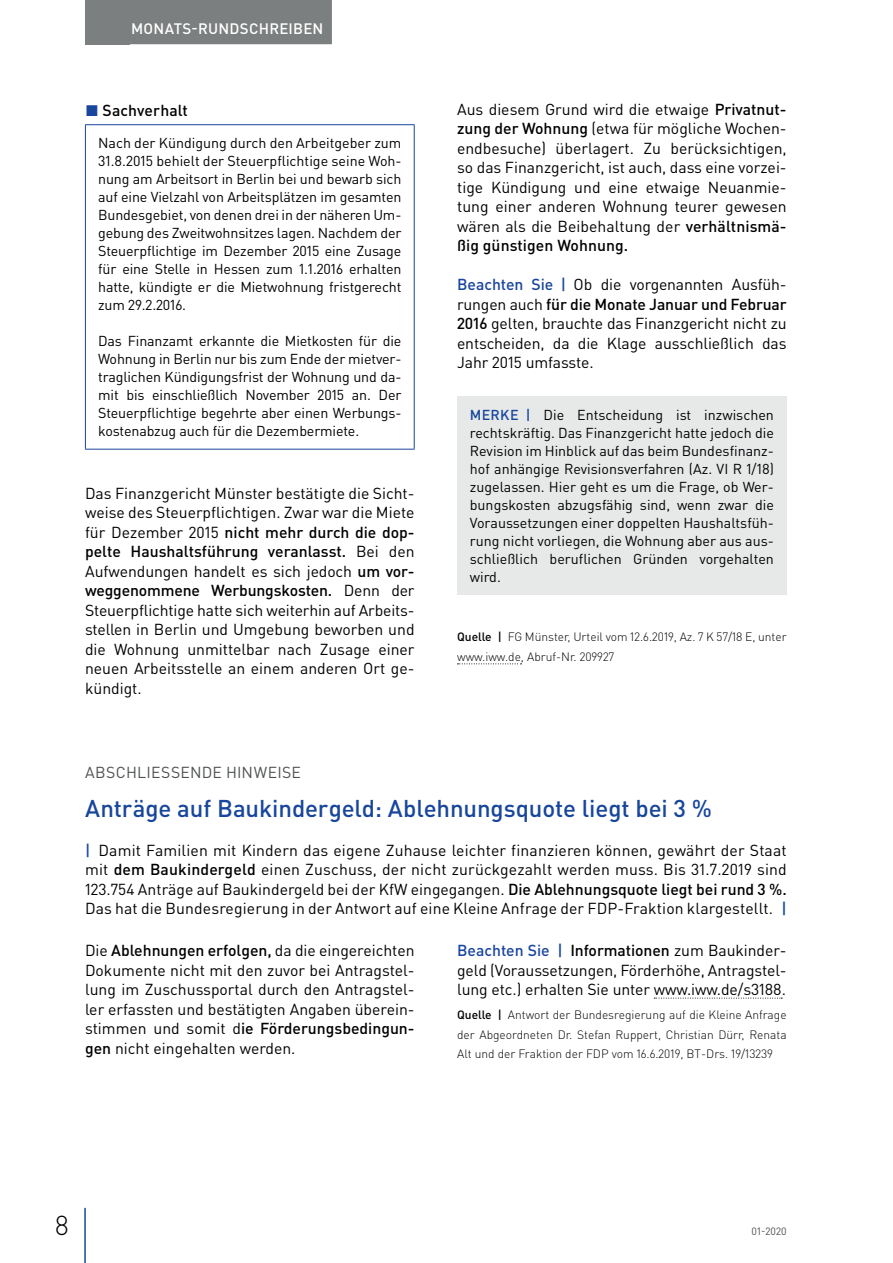
<style>
.page{position:relative;width:893px;height:1263px;background:#fff}
.page>*{position:absolute;margin:0;border:0;box-sizing:border-box;transform-origin:0 0}
.t1{font:300 27px "DIN Pro";color:#000002}
.t2{font:500 24px "DIN Pro";letter-spacing:-.005em;color:#18469d}
.t3{font:15.75px/19.5px "DIN Pro";color:#000002;text-align:justify}
.t4{font:15.75px "DIN Pro";letter-spacing:.015em;color:#4f5152}
.t5{font:500 15.75px "DIN Pro";letter-spacing:.005em;color:#000002}
.t6{font:500 15px "DIN Pro";letter-spacing:.015em;color:#fff}
.t7{font:14.25px/18px "DIN Pro";letter-spacing:-.01em;color:#000002;text-align:justify}
.t8{font:300 12px/19.5px "DIN Pro";color:#000002}
.t9{font:10.5px "DIN Pro";color:#4f5152}
.s1{color:#18469d}
.s2{font-weight:500}
.s3{font-weight:500;color:#18469d}
</style>
<div class="page">
<div style="left:85px;top:0;width:45px;height:44px;background:#7c7f7f"></div>
<hr style="left:84px;top:1208px;width:2px;height:55px;background:#18469d">
<div style="left:122px;top:0;width:210px;height:44px;background:#7c7f7f"></div>
<hr style="left:85px;top:124px;width:330px;height:1px;background:#18469d">
<hr style="left:85px;top:125px;width:1px;height:324px;background:#18469d">
<hr style="left:414px;top:125px;width:1px;height:324px;background:#18469d">
<hr style="left:85px;top:449px;width:330px;height:1px;background:#18469d">
<svg style="left:457px;top:663px;width:65px;height:1px"></svg>
<div style="left:457px;top:396px;width:330px;height:198px;background:#e6e9e8"></div>
<svg style="left:654px;top:998px;width:128px;height:1px"></svg>
<p class="t6" style="left:131px;top:18px;width:194px">MONATS-RUNDSCHREIBEN</p>
<p class="t5" style="left:85px;top:100px;width:104px"><span class="s1">◼</span> Sachverhalt</p>
<p class="t7" style="left:98px;top:134px;width:305px">Nach der Kündigung durch den Arbeitgeber zum 31.8.2015 behielt der Steuerpflichtige seine Woh&shy;nung am Arbeitsort in Berlin bei und bewarb sich auf eine Vielzahl von Arbeitsplätzen im gesamten Bundesgebiet, von denen drei in der näheren Um&shy;gebung des Zweitwohnsitzes lagen. Nachdem der Steuerpflichtige im Dezember 2015 eine Zusage für eine Stelle in Hessen zum 1.1.2016 erhalten hatte, kündigte er die Mietwohnung fristgerecht zum 29.2.2016.</p>
<p class="t7" style="left:98px;top:332px;width:305px">Das Finanzamt erkannte die Mietkosten für die Wohnung in Berlin nur bis zum Ende der mietver&shy;traglichen Kündigungsfrist der Wohnung und da&shy;mit bis einschließlich November 2015 an. Der Steuerpflichtige begehrte aber einen Werbungs&shy;kostenabzug auch für die Dezembermiete.</p>
<p class="t3" style="left:85px;top:483px;width:331px">Das Finanzgericht Münster bestätigte die Sicht&shy;weise des Steuerpflichtigen. Zwar war die Miete für Dezember 2015 <span class="s2">nicht mehr durch die dop&shy;pelte Haushaltsführung veranlasst.</span> Bei den Aufwendungen handelt es sich jedoch <span class="s2">um vor&shy;weggenommene Werbungskosten.</span> Denn der Steuerpflichtige hatte sich weiterhin auf Arbeits&shy;stellen in Berlin und Umgebung beworben und die Wohnung unmittelbar nach Zusage einer neuen Arbeitsstelle an einem anderen Ort ge&shy;kündigt.</p>
<p class="t3" style="left:457px;top:99px;width:331px">Aus diesem Grund wird die etwaige <span class="s2">Privatnut&shy;zung der Wohnung</span> (etwa für mögliche Wochen&shy;endbesuche) überlagert. Zu berücksichtigen, so das Finanzgericht, ist auch, dass eine vorzei&shy;tige Kündigung und eine etwaige Neuanmie&shy;tung einer anderen Wohnung teurer gewesen wären als die Beibehaltung der <span class="s2">verhältnismä&shy;ßig günstigen Wohnung.</span></p>
<p class="t3" style="left:457px;top:274px;width:331px"><span class="s3">Beachten Sie |</span> Ob die vorgenannten Ausfüh&shy;rungen auch <span class="s2">für die Monate Januar und Februar 2016</span> gelten, brauchte das Finanzgericht nicht zu entscheiden, da die Klage ausschließlich das Jahr 2015 umfasste.</p>
<p class="t7" style="left:470px;top:405px;width:306px"><span class="s3">MERKE |</span> Die Entscheidung ist inzwischen rechtskräftig. Das Finanzgericht hatte jedoch die Revision im Hinblick auf das beim Bundesfinanz&shy;hof anhängige Revisionsverfahren (Az. VI R 1/18) zugelassen. Hier geht es um die Frage, ob Wer&shy;bungskosten abzugsfähig sind, wenn zwar die Voraussetzungen einer doppelten Haushaltsfüh&shy;rung nicht vorliegen, die Wohnung aber aus aus&shy;schließlich beruflichen Gründen vorgehalten wird.</p>
<p class="t8" style="left:457px;top:627px;width:331px"><span class="s2">Quelle |</span> FG Münster, Urteil vom 12.6.2019, Az. 7 K 57/18 E, unter www.iww.de, Abruf-Nr. 209927</p>
<p class="t4" style="left:85px;top:761px;width:217px">ABSCHLIESSENDE HINWEISE</p>
<h2 class="t2" style="left:85px;top:792px;width:628px">Anträge auf Baukindergeld: Ablehnungsquote liegt bei 3 %</h2>
<p class="t3" style="left:85px;top:840px;width:703px"><span class="s3">|</span> Damit Familien mit Kindern das eigene Zuhause leichter finanzieren können, gewährt der Staat mit <span class="s2">dem Baukindergeld</span> einen Zuschuss, der nicht zurückgezahlt werden muss. Bis 31.7.2019 sind 123.754 Anträge auf Baukindergeld bei der KfW eingegangen. <span class="s2">Die Ablehnungsquote liegt bei rund 3 %.<br></span>Das hat die Bundesregierung in der Antwort auf eine Kleine Anfrage der FDP-Fraktion klargestellt. <span class="s3">|</span></p>
<p class="t3" style="left:85px;top:940px;width:331px">Die <span class="s2">Ablehnungen erfolgen,</span> da die eingereichten Dokumente nicht mit den zuvor bei Antragstel&shy;lung im Zuschussportal durch den Antragstel&shy;ler erfassten und bestätigten Angaben überein&shy;stimmen und somit d<span class="s2">ie Förderungsbedingun&shy;gen</span> nicht eingehalten werden.</p>
<p class="t3" style="left:457px;top:940px;width:331px"><span class="s3">Beachten Sie |</span> <span class="s2">Informationen</span> zum Baukinder&shy;geld (Voraussetzungen, Förderhöhe, Antragstel&shy;lung etc.) erhalten Sie unter www.iww.de/s3188.</p>
<p class="t8" style="left:457px;top:1005px;width:331px;text-align:justify"><span class="s2">Quelle |</span> Antwort der Bundesregierung auf die Kleine Anfrage der Abgeordneten Dr. Stefan Ruppert, Christian Dürr, Renata Alt und der Fraktion der FDP vom 16.6.2019, BT-Drs. 19/13239</p>
<h1 class="t1" style="left:55px;top:1207px;width:16px">8</h1>
<p class="t9" style="left:752px;top:1224px;width:37px">01-2020</p>
</div>
